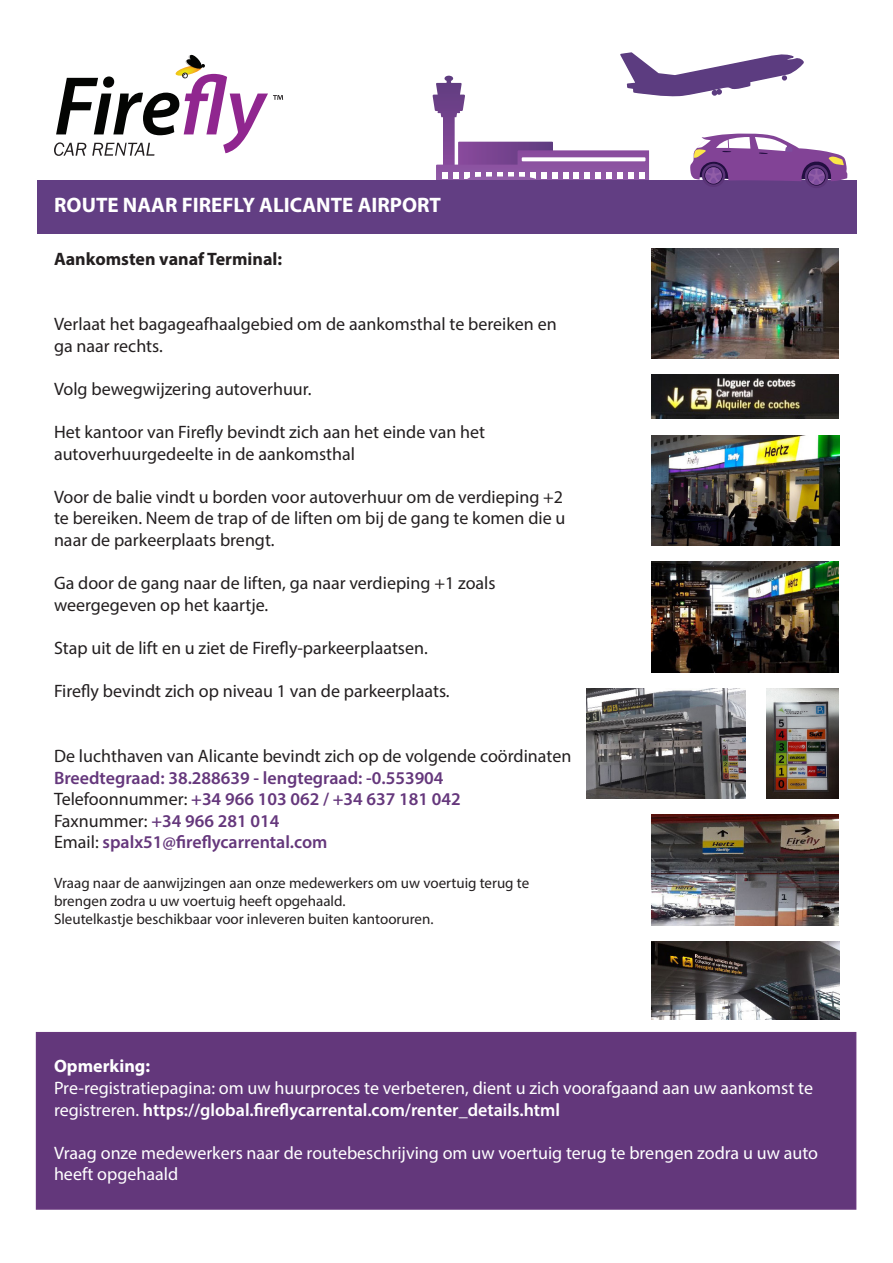
<style>
.page{position:relative;width:893px;height:1263px;background:#fff}
.page>*{position:absolute;margin:0;border:0;box-sizing:border-box;transform-origin:0 0}
.t1{font:700 21px "Myriad Pro";color:#fff}
.Paragraph_Style_1{font:18px/21.6px "Myriad Pro";color:#231f20}
.t2{font:18px/21.6px "Myriad Pro";color:#fff}
.Paragraph_Style_1-2{font:600 18px "Myriad Pro";color:#65377c}
.Paragraph_Style_1-3{font:700 18px "Myriad Pro";color:#231f20}
.t3{font:700 18px "Myriad Pro";color:#fff}
.Paragraph_Style_1-4{font:15px/18px "Myriad Pro";color:#231f20}
.s1{font-weight:400;color:#231f20}
.s2{font-weight:600}
</style>
<div class="page">
<div style="left:37px;top:181px;width:819px;height:53px;background:#623e83"></div>
<div style="left:702px;top:164px;width:23px;height:23px;background:#5b3578;border-radius:50%"></div>
<svg style="left:805px;top:165px;width:23px;height:23px"></svg>
<svg style="left:433px;top:52px;width:414px;height:133px"></svg>
<div style="left:36px;top:1032px;width:820px;height:178px;background:#63377b;border:2px solid #68387e"></div>
<img style="left:766px;top:688px;width:73px;height:111px">
<img style="left:651px;top:562px;width:188px;height:110px">
<img style="left:651px;top:941px;width:188px;height:79px">
<img style="left:587px;top:688px;width:159px;height:111px">
<img style="left:651px;top:248px;width:188px;height:110px">
<img style="left:651px;top:815px;width:188px;height:110px">
<img style="left:651px;top:375px;width:188px;height:44px">
<img style="left:652px;top:435px;width:187px;height:110px">
<svg style="left:54px;top:54px;width:229px;height:102px"></svg>
<p class="t1" style="left:54px;top:191px;width:388px">ROUTE NAAR FIREFLY ALICANTE AIRPORT</p>
<p class="Paragraph_Style_1-3" style="left:54px;top:247px;width:230px">Aankomsten vanaf Terminal:</p>
<p class="Paragraph_Style_1" style="left:54px;top:313px;width:504px">Verlaat het bagageafhaalgebied om de aankomsthal te bereiken en ga naar rechts.</p>
<p class="Paragraph_Style_1" style="left:54px;top:378px;width:259px">Volg bewegwijzering autoverhuur.</p>
<p class="Paragraph_Style_1" style="left:54px;top:421px;width:433px">Het kantoor van Firefly bevindt zich aan het einde van het autoverhuurgedeelte in de aankomsthal</p>
<p class="Paragraph_Style_1" style="left:54px;top:486px;width:513px">Voor de balie vindt u borden voor autoverhuur om de verdieping +2 te bereiken. Neem de trap of de liften om bij de gang te komen die u naar de parkeerplaats brengt.</p>
<p class="Paragraph_Style_1" style="left:54px;top:572px;width:443px">Ga door de gang naar de liften, ga naar verdieping +1 zoals weergegeven op het kaartje.</p>
<p class="Paragraph_Style_1" style="left:54px;top:637px;width:375px">Stap uit de lift en u ziet de Firefly-parkeerplaatsen.</p>
<p class="Paragraph_Style_1" style="left:54px;top:680px;width:397px">Firefly bevindt zich op niveau 1 van de parkeerplaats.</p>
<p class="Paragraph_Style_1" style="left:54px;top:745px;width:519px">De luchthaven van Alicante bevindt zich op de volgende coördinaten</p>
<p class="Paragraph_Style_1-2" style="left:54px;top:766px;width:391px">Breedtegraad: 38.288639 - lengtegraad: -0.553904</p>
<p class="Paragraph_Style_1-2" style="left:54px;top:788px;width:408px"><span class="s1">Telefoonnummer:</span> +34 966 103 062 / +34 637 181 042</p>
<p class="Paragraph_Style_1-2" style="left:54px;top:809px;width:227px"><span class="s1">Faxnummer:</span> +34 966 281 014</p>
<p class="Paragraph_Style_1-2" style="left:54px;top:831px;width:275px"><span class="s1">Email:</span> spalx51@fireflycarrental.com</p>
<p class="Paragraph_Style_1-4" style="left:54px;top:874px;width:477px">Vraag naar de aanwijzingen aan onze medewerkers om uw voertuig terug te brengen zodra u uw voertuig heeft opgehaald.</p>
<p class="Paragraph_Style_1-4" style="left:54px;top:910px;width:381px">Sleutelkastje beschikbaar voor inleveren buiten kantooruren.</p>
<p class="t3" style="left:54px;top:1054px;width:98px">Opmerking:</p>
<p class="t2" style="left:54px;top:1077px;width:760px">Pre-registratiepagina: om uw huurproces te verbeteren, dient u zich voorafgaand aan uw aankomst te registreren. <span class="s2">https://global.fireflycarrental.com/renter_details.html</span></p>
<p class="t2" style="left:54px;top:1142px;width:766px">Vraag onze medewerkers naar de routebeschrijving om uw voertuig terug te brengen zodra u uw auto heeft opgehaald</p>
</div>
